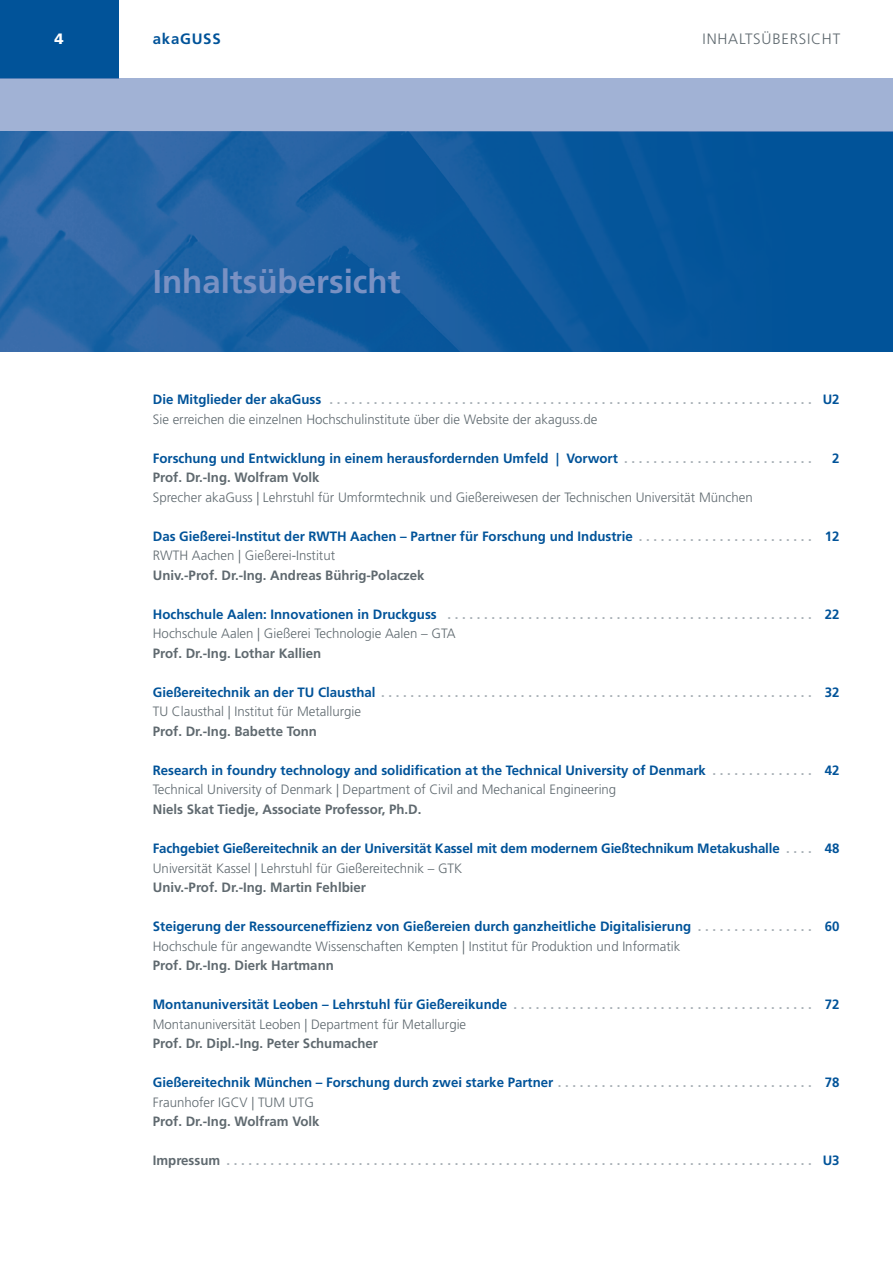
<style>
.page{position:relative;width:893px;height:1263px;background:#fff}
.page>*{position:absolute;margin:0;border:0;box-sizing:border-box;transform-origin:0 0}
.t1{font:700 33px "Frutiger LT Std";color:#7991c3}
.t2{font:300 15px "Frutiger LT Std";letter-spacing:.05em;color:#5f696f}
.t3{font:700 15px "Frutiger LT Std";letter-spacing:.05em;color:#015399}
.t4{font:900 15px "Frutiger LT Std";color:#fff}
.t5{font:700 13.5px/19.5px "Frutiger LT Std";color:#015399}
.t6{font:300 13.5px/19.5px "Frutiger LT Std";color:#5f696f}
.t7{font:700 13.5px/19.5px "Frutiger LT Std";color:#a8b0b6}
.t8{font:700 13.5px "Frutiger LT Std";color:#5f696f}
.s1{font-weight:700;color:#015399}
.s2{font-weight:700;color:#a8b0b6}
.s3{color:#a8b0b6}
.s4{color:#5f696f}
.s5{font-weight:300;color:#5f696f}
.s6{color:#015399}
</style>
<div class="page">
<div style="left:0;top:131px;width:892px;height:220px;background:#015399"></div>
<div style="left:0;top:0;width:119px;height:78px;background:#015399"></div>
<div style="left:0;top:78px;width:892px;height:53px;background:#a1b2d5"></div>
<img style="left:0;top:131px;width:803px;height:220px">
<p class="t4" style="left:55px;top:29px;width:11px">4</p>
<p class="t3" style="left:153px;top:30px;width:69px">akaGUSS</p>
<p class="t2" style="left:702px;top:31px;width:139px">INHALTSÜBERSICHT</p>
<h1 class="t1" style="left:153px;top:262px;width:249px">Inhaltsübersicht</h1>
<p class="t6" style="left:153px;top:390px;width:660px"><span class="s1">Die Mitglieder der akaGuss</span> <span class="s2">. . . . . . . . . . . . . . . . . . . . . . . . . . . . . . . . . . . . . . . . . . . . . . . . . . . . . . . . . . . . . . . . . .<br></span>Sie erreichen die einzelnen Hochschulinstitute über die Website der akaguss.de</p>
<p class="t5" style="left:153px;top:448px;width:660px">Forschung und Entwicklung in einem herausfordernden Umfeld | Vorwort <span class="s3">. . . . . . . . . . . . . . . . . . . . . . . . . .<br></span><span class="s4">Prof. Dr.-Ing. Wolfram Volk</span></p>
<p class="t6" style="left:153px;top:487px;width:601px">Sprecher akaGuss | Lehrstuhl für Umformtechnik und Gießereiwesen der Technischen Universität München</p>
<p class="t5" style="left:153px;top:526px;width:660px">Das Gießerei-Institut der RWTH Aachen – Partner für Forschung und Industrie <span class="s3">. . . . . . . . . . . . . . . . . . . . . . . .<br></span><span class="s5">RWTH Aachen | Gießerei-Institut</span></p>
<p class="t8" style="left:153px;top:567px;width:273px">Univ.-Prof. Dr.-Ing. Andreas Bührig-Polaczek</p>
<p class="t7" style="left:153px;top:604px;width:660px"><span class="s6">Hochschule Aalen: Innovationen in Druckguss</span> . . . . . . . . . . . . . . . . . . . . . . . . . . . . . . . . . . . . . . . . . . . . . . . . . .<br><span class="s5">Hochschule Aalen | Gießerei Technologie Aalen – GTA</span></p>
<p class="t8" style="left:153px;top:645px;width:170px">Prof. Dr.-Ing. Lothar Kallien</p>
<p class="t7" style="left:153px;top:682px;width:660px"><span class="s6">Gießereitechnik an der TU Clausthal</span> . . . . . . . . . . . . . . . . . . . . . . . . . . . . . . . . . . . . . . . . . . . . . . . . . . . . . . . . . . .<br><span class="s5">TU Clausthal | Institut für Metallurgie</span></p>
<p class="t8" style="left:153px;top:723px;width:165px">Prof. Dr.-Ing. Babette Tonn</p>
<p class="t5" style="left:153px;top:760px;width:660px">Research in foundry technology and solidification at the Technical University of Denmark <span class="s3">. . . . . . . . . . . . . .<br></span><span class="s5">Technical University of Denmark | Department of Civil and Mechanical Engineering</span></p>
<p class="t8" style="left:153px;top:801px;width:268px">Niels Skat Tiedje, Associate Professor, Ph.D.</p>
<p class="t5" style="left:153px;top:838px;width:660px">Fachgebiet Gießereitechnik an der Universität Kassel mit dem modernem Gießtechnikum Metakushalle <span class="s3">. . . .<br></span><span class="s5">Universität Kassel | Lehrstuhl für Gießereitechnik – GTK</span></p>
<p class="t8" style="left:153px;top:879px;width:214px">Univ.-Prof. Dr.-Ing. Martin Fehlbier</p>
<p class="t6" style="left:153px;top:916px;width:660px"><span class="s1">Steigerung der Ressourceneffizienz von Gießereien durch ganzheitliche Digitalisierung</span> <span class="s2">. . . . . . . . . . . . . . . .<br></span>Hochschule für angewandte Wissenschaften Kempten | Institut für Produktion und Informatik</p>
<p class="t8" style="left:153px;top:957px;width:182px">Prof. Dr.-Ing. Dierk Hartmann</p>
<p class="t5" style="left:153px;top:994px;width:660px">Montanuniversität Leoben – Lehrstuhl für Gießereikunde <span class="s3">. . . . . . . . . . . . . . . . . . . . . . . . . . . . . . . . . . . . . . . . .<br></span><span class="s5">Montanuniversität Leoben | Department für Metallurgie</span></p>
<p class="t8" style="left:153px;top:1035px;width:226px">Prof. Dr. Dipl.-Ing. Peter Schumacher</p>
<p class="t5" style="left:153px;top:1072px;width:660px">Gießereitechnik München – Forschung durch zwei starke Partner <span class="s3">. . . . . . . . . . . . . . . . . . . . . . . . . . . . . . . . . . .<br></span><span class="s5">Fraunhofer IGCV | TUM UTG</span></p>
<p class="t8" style="left:153px;top:1113px;width:168px">Prof. Dr.-Ing. Wolfram Volk</p>
<p class="t7" style="left:153px;top:1150px;width:660px"><span class="s4">Impressum</span> . . . . . . . . . . . . . . . . . . . . . . . . . . . . . . . . . . . . . . . . . . . . . . . . . . . . . . . . . . . . . . . . . . . . . . . . . . . . . . . .</p>
<p class="t5" style="left:822px;top:390px;width:18px">U2</p>
<p class="t5" style="left:831px;top:448px;width:9px">2</p>
<p class="t5" style="left:824px;top:526px;width:16px">12</p>
<p class="t5" style="left:824px;top:604px;width:16px">22</p>
<p class="t5" style="left:824px;top:682px;width:16px">32</p>
<p class="t5" style="left:824px;top:760px;width:16px">42</p>
<p class="t5" style="left:824px;top:838px;width:16px">48</p>
<p class="t5" style="left:824px;top:916px;width:16px">60</p>
<p class="t5" style="left:824px;top:994px;width:16px">72</p>
<p class="t5" style="left:824px;top:1072px;width:16px">78</p>
<p class="t5" style="left:822px;top:1150px;width:18px">U3</p>
</div>
